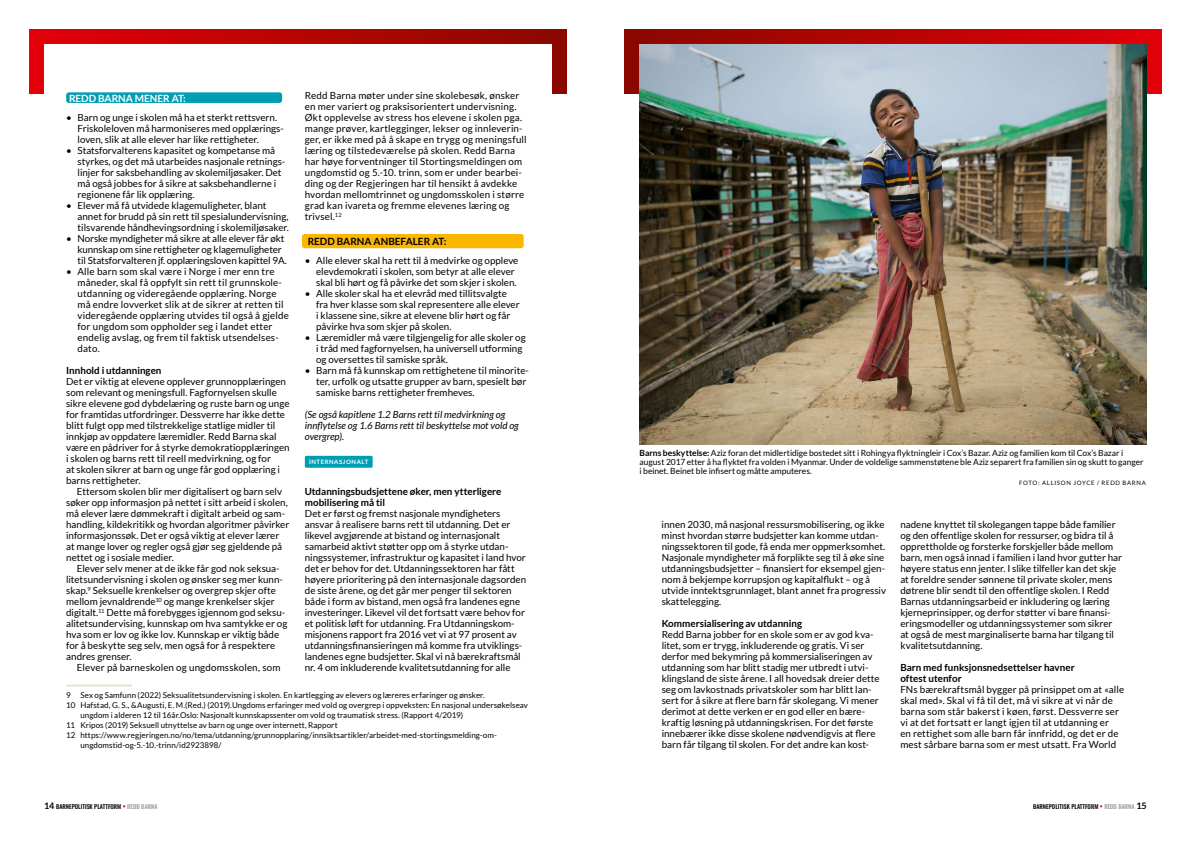
<style>
.page{position:relative;width:1191px;height:842px;background:#fff}
.page>*{position:absolute;margin:0;border:0;box-sizing:border-box;transform-origin:0 0}
.t1{font:700 10px "Lato";color:#000}
.t2{font:700 10px "Lato";color:#fff}
.t3{font:9.8px/11px "Lato";color:#000}
.t4{font:700 9.8px/11px "Lato";color:#000}
.t5{font:italic 9.8px/11px "Lato";color:#000}
.t6{font:8.5px/9px "Lato";letter-spacing:-.005em;color:#000}
.t7{font:8px "Lato";letter-spacing:.005em;color:#000}
.t8{font:6px "Oswald";color:#000}
.t9{font:6px "Lato";letter-spacing:.12em;color:#000}
.t10{font:700 6px "Lato";letter-spacing:.095em;color:#fff}
.s1{font-weight:700}
.s2{font-family:"Lato";font-weight:700;font-size:9px}
.s3{font-size:7px;color:#e3000b}
.s4{color:#9c9c9c}
</style>
<div class="page">
<div style="left:29px;top:29px;width:537px;height:65px;background:linear-gradient(to right,#e20008,#8b0b00)"></div>
<div style="left:625px;top:29px;width:536px;height:65px;background:linear-gradient(to right,#890800,#e20009)"></div>
<div style="left:44px;top:44px;width:507px;height:74px;background:#fff"></div>
<div style="left:66px;top:92px;width:216px;height:11px;background:#009eb3;border-radius:3px"></div>
<hr style="left:66px;top:685px;width:66px;height:2px;background:#e6e2d3">
<div style="left:302px;top:234px;width:221px;height:14px;background:#fbb600;border-radius:3px"></div>
<div style="left:305px;top:456px;width:68px;height:12px;background:#009eb3"></div>
<img style="left:639px;top:44px;width:507px;height:400px">
<p class="t3" style="left:305px;top:90px;width:223px">Redd Barna møter under sine skolebesøk, ønsker en mer variert og praksisorientert undervisning.<br>Økt opplevelse av stress hos elevene i skolen pga. mange prøver, kartlegginger, lekser og innleverin&shy;ger, er ikke med på å skape en trygg og meningsfull læring og tilstedeværelse på skolen. Redd Barna har høye forventninger til Stortingsmeldingen om ungdomstid og 5.-10. trinn, som er under bearbei&shy;ding og der Regjeringen har til hensikt å avdekke hvordan mellomtrinnet og ungdomsskolen i større grad kan ivareta og fremme elevenes læring og trivsel.<sup>12</sup></p>
<p class="t1" style="left:308px;top:236px;width:140px">REDD BARNA ANBEFALER AT:</p>
<p class="t3" style="left:316px;top:255px;width:204px;text-indent:-11px">• Alle elever skal ha rett til å medvirke og oppleve elevdemokrati i skolen, som betyr at alle elever skal bli hørt og få påvirke det som skjer i skolen.</p>
<p class="t3" style="left:316px;top:288px;width:205px;text-indent:-11px">• Alle skoler skal ha et elevråd med tillitsvalgte fra hver klasse som skal representere alle elever i klassene sine, sikre at elevene blir hørt og får påvirke hva som skjer på skolen.</p>
<p class="t3" style="left:316px;top:332px;width:211px;text-indent:-11px">• Læremidler må være tilgjengelig for alle skoler og i tråd med fagfornyelsen, ha universell utforming og oversettes til samiske språk.</p>
<p class="t3" style="left:316px;top:365px;width:214px;text-indent:-11px">• Barn må få kunnskap om rettighetene til minorite&shy;ter, urfolk og utsatte grupper av barn, spesielt bør samiske barns rettigheter fremheves.</p>
<p class="t5" style="left:305px;top:410px;width:215px">(Se også kapitlene 1.2 Barns rett til medvirkning og innflytelse og 1.6 Barns rett til beskyttelse mot vold og overgrep).</p>
<p class="t10" style="left:309px;top:458px;width:61px">INTERNASJONALT</p>
<p class="t4" style="left:305px;top:486px;width:198px">Utdanningsbudsjettene øker, men ytterligere mobilisering må til</p>
<p class="t3" style="left:305px;top:508px;width:223px">Det er først og fremst nasjonale myndigheters ansvar å realisere barns rett til utdanning. Det er likevel avgjørende at bistand og internasjonalt samarbeid aktivt støtter opp om å styrke utdan&shy;ningssystemer, infrastruktur og kapasitet i land hvor det er behov for det. Utdanningssektoren har fått høyere prioritering på den internasjonale dagsorden de siste årene, og det går mer penger til sektoren både i form av bistand, men også fra landenes egne investeringer. Likevel vil det fortsatt være behov for et politisk løft for utdanning. Fra Utdanningskom&shy;misjonens rapport fra 2016 vet vi at 97 prosent av utdanningsfinansieringen må komme fra utviklings&shy;landenes egne budsjetter. Skal vi nå bærekraftsmål nr. 4 om inkluderende kvalitetsutdanning for alle</p>
<p class="t3" style="left:661px;top:519px;width:226px">innen 2030, må nasjonal ressursmobilisering, og ikke minst hvordan større budsjetter kan komme utdan&shy;ningssektoren til gode, få enda mer oppmerksomhet.<br>Nasjonale myndigheter må forplikte seg til å øke sine utdanningsbudsjetter – finansiert for eksempel gjen&shy;nom å bekjempe korrupsjon og kapitalflukt – og å utvide inntektsgrunnlaget, blant annet fra progressiv skattelegging.</p>
<p class="t2" style="left:69px;top:93px;width:118px">REDD BARNA MENER AT:</p>
<p class="t3" style="left:77px;top:112px;width:208px;text-indent:-11px">• Barn og unge i skolen må ha et sterkt rettsvern.<br>Friskoleloven må harmoniseres med opplærings&shy;loven, slik at alle elever har like rettigheter.</p>
<p class="t3" style="left:77px;top:145px;width:209px;text-indent:-11px">• Statsforvalterens kapasitet og kompetanse må styrkes, og det må utarbeides nasjonale retnings&shy;linjer for saksbehandling av skolemiljøsaker. Det må også jobbes for å sikre at saksbehandlerne i regionene får lik opplæring.</p>
<p class="t3" style="left:77px;top:200px;width:213px;text-indent:-11px">• Elever må få utvidede klagemuligheter, blant annet for brudd på sin rett til spesialundervisning, tilsvarende håndhevingsordning i skolemiljøsaker.</p>
<p class="t3" style="left:77px;top:233px;width:211px;text-indent:-11px">• Norske myndigheter må sikre at alle elever får økt kunnskap om sine rettigheter og klagemuligheter til Statsforvalteren jf. opplæringsloven kapittel 9A.</p>
<p class="t3" style="left:77px;top:266px;width:213px;text-indent:-11px">• Alle barn som skal være i Norge i mer enn tre måneder, skal få oppfylt sin rett til grunnskole&shy;utdanning og videregående opplæring. Norge må endre lovverket slik at de sikrer at retten til videregående opplæring utvides til også å gjelde for ungdom som oppholder seg i landet etter endelig avslag, og frem til faktisk utsendelses&shy;dato.</p>
<p class="t4" style="left:66px;top:365px;width:97px">Innhold i utdanningen</p>
<p class="t3" style="left:66px;top:376px;width:225px">Det er viktig at elevene opplever grunnopplæringen som relevant og meningsfull. Fagfornyelsen skulle sikre elevene god dybdelæring og ruste barn og unge for framtidas utfordringer. Dessverre har ikke dette blitt fulgt opp med tilstrekkelige statlige midler til innkjøp av oppdatere læremidler. Redd Barna skal være en pådriver for å styrke demokratiopplæringen i skolen og barns rett til reell medvirkning, og for<br>at skolen sikrer at barn og unge får god opplæring i barns rettigheter.</p>
<p class="t3" style="left:66px;top:486px;width:225px;text-indent:11px">Ettersom skolen blir mer digitalisert og barn selv søker opp informasjon på nettet i sitt arbeid i skolen, må elever lære dømmekraft i digitalt arbeid og sam&shy;handling, kildekritikk og hvordan algoritmer påvirker informasjonssøk. Det er også viktig at elever lærer at mange lover og regler også gjør seg gjeldende på nettet og i sosiale medier.</p>
<p class="t3" style="left:66px;top:563px;width:223px;text-indent:11px">Elever selv mener at de ikke får god nok seksua&shy;litetsundervisning i skolen og ønsker seg mer kunn&shy;skap.<sup>9</sup> Seksuelle krenkelser og overgrep skjer ofte mellom jevnaldrende<sup>10</sup> og mange krenkelser skjer digitalt.<sup>11</sup> Dette må forebygges igjennom god seksu&shy;alitetsundervising, kunnskap om hva samtykke er og hva som er lov og ikke lov. Kunnskap er viktig både for å beskytte seg selv, men også for å respektere andres grenser.</p>
<p class="t3" style="left:77px;top:662px;width:205px">Elever på barneskolen og ungdomsskolen, som</p>
<p class="t7" style="left:66px;top:691px;width:420px">9 Sex og Samfunn (2022) Seksualitetsundervisning i skolen. En kartlegging av elevers og læreres erfaringer og ønsker.</p>
<p class="t7" style="left:66px;top:701px;width:463px">10 Hafstad, G. S., &amp;Augusti, E. M.(Red.) (2019).Ungdoms erfaringer med vold og overgrep i oppveksten: En nasjonal undersøkelseav</p>
<p class="t7" style="left:80px;top:711px;width:384px">ungdom i alderen 12 til 16år.Oslo: Nasjonalt kunnskapssenter om vold og traumatisk stress. (Rapport 4/2019)</p>
<p class="t7" style="left:66px;top:721px;width:273px">11 Kripos (2019) Seksuell utnyttelse av barn og unge over internett, Rapport</p>
<p class="t7" style="left:66px;top:731px;width:432px">12 https://www.regjeringen.no/no/tema/utdanning/grunnopplaring/innsiktsartikler/arbeidet-med-stortingsmelding-om-</p>
<p class="t7" style="left:80px;top:741px;width:143px">ungdomstid-og-5.-10.-trinn/id2923898/</p>
<p class="t6" style="left:639px;top:449px;width:505px"><span class="s1">Barns beskyttelse:</span> Aziz foran det midlertidige bostedet sitt i Rohingya flyktningleir i Cox’s Bazar. Aziz og familien kom til Cox’s Bazar i august 2017 etter å ha flyktet fra volden i Myanmar. Under de voldelige sammenstøtene ble Aziz separert fra familien sin og skutt to ganger i beinet. Beinet ble infisert og måtte amputeres.</p>
<p class="t9" style="left:1019px;top:479px;width:128px">FOTO: ALLISON JOYCE / REDD BARNA</p>
<p class="t3" style="left:900px;top:519px;width:223px">nadene knyttet til skolegangen tappe både familier og den offentlige skolen for ressurser, og bidra til å opprettholde og forsterke forskjeller både mellom barn, men også innad i familien i land hvor gutter har høyere status enn jenter. I slike tilfeller kan det skje at foreldre sender sønnene til private skoler, mens døtrene blir sendt til den offentlige skolen. I Redd Barnas utdanningsarbeid er inkludering og læring kjerneprinsipper, og derfor støtter vi bare finansi&shy;eringsmodeller og utdanningssystemer som sikrer at også de mest marginaliserte barna har tilgang til kvalitetsutdanning.</p>
<p class="t4" style="left:900px;top:662px;width:176px">Barn med funksjonsnedsettelser havner oftest utenfor</p>
<p class="t3" style="left:900px;top:684px;width:225px">FNs bærekraftsmål bygger på prinsippet om at «alle skal med». Skal vi få til det, må vi sikre at vi når de barna som står bakerst i køen, først. Dessverre ser vi at det fortsatt er langt igjen til at utdanning er<br>en rettighet som alle barn får innfridd, og det er de mest sårbare barna som er mest utsatt. Fra World</p>
<p class="t4" style="left:661px;top:618px;width:142px">Kommersialisering av utdanning</p>
<p class="t3" style="left:661px;top:629px;width:219px">Redd Barna jobber for en skole som er av god kva&shy;litet, som er trygg, inkluderende og gratis. Vi ser derfor med bekymring på kommersialiseringen av utdanning som har blitt stadig mer utbredt i utvi&shy;klingsland de siste årene. I all hovedsak dreier dette seg om lavkostnads privatskoler som har blitt lan&shy;sert for å sikre at flere barn får skolegang. Vi mener derimot at dette verken er en god eller en bære&shy;kraftig løsning på utdanningskrisen. For det første innebærer ikke disse skolene nødvendigvis at flere barn får tilgang til skolen. For det andre kan kost-</p>
<p class="t8" style="left:44px;top:803px;width:115px"><span class="s2">14</span> BARNEPOLITISK PLATTFORM <span class="s3">•</span> <span class="s4">REDD BARNA</span></p>
<p class="t8" style="left:1033px;top:803px;width:115px">BARNEPOLITISK PLATTFORM <span class="s3">•</span> <span class="s4">REDD BARNA</span> <span class="s2">15</span></p>
</div>
